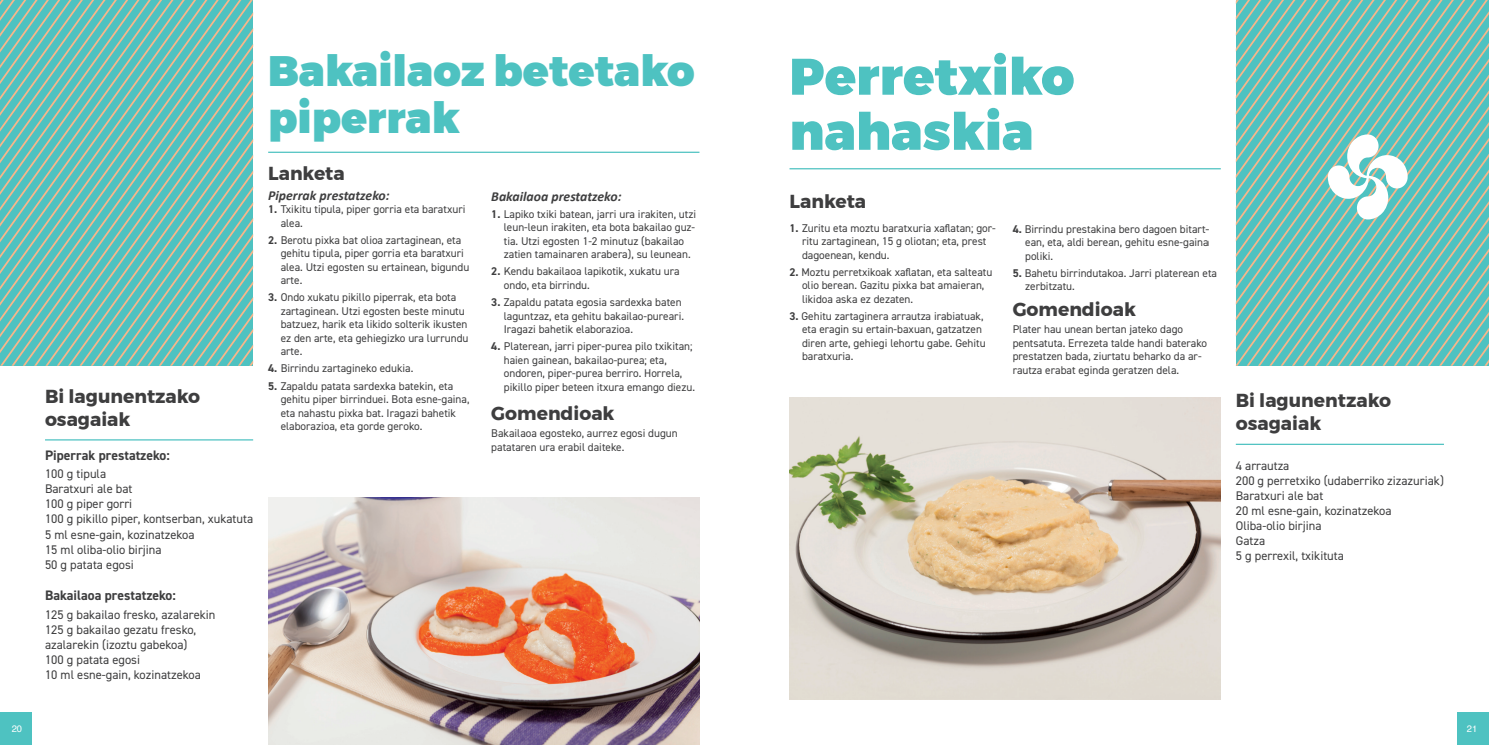
<style>
.page{position:relative;width:1489px;height:745px;background:#fff}
.page>*{position:absolute;margin:0;border:0;box-sizing:border-box;transform-origin:0 0}
.t1{font:900 51.25px/55px "Montserrat";color:#4ec2c1}
.t2{font:900 42.5px/46.2px "Montserrat";color:#4ec2c1}
.t3{font:700 18.75px/22.5px "Montserrat";color:#3e3e3f}
.t4{font:italic 700 13.75px "Calibri";color:#3e3e3f}
.t5{font:700 13.75px "DIN2014";color:#3e3e3f}
.t6{font:12.5px "DIN2014";color:#3e3e3f}
.t7{font:11.25px/13.5px "DIN2014";color:#3e3e3f}
.t8{font:9.38px "Helvetica";color:#fff}
.s1{font-weight:700}
</style>
<div class="page">
<div style="left:0;top:712px;width:31px;height:32px;background:#4ec2c1"></div>
<div style="left:1457px;top:712px;width:31px;height:32px;background:#4ec2c1"></div>
<svg style="left:0;top:0;width:253px;height:365px;background:#6fbfb6"></svg>
<img style="left:268px;top:497px;width:431px;height:247px">
<hr style="left:268px;top:151px;width:431px;height:2px;background:#4ec2c1">
<hr style="left:45px;top:439px;width:208px;height:1px;background:#4ec2c1">
<img style="left:789px;top:397px;width:431px;height:302px">
<hr style="left:1235px;top:443px;width:208px;height:1px;background:#4ec2c1">
<hr style="left:789px;top:168px;width:431px;height:1px;background:#4ec2c1">
<svg style="left:1235px;top:0;width:253px;height:365px;background:#81c7be"></svg>
<p class="t3" style="left:45px;top:385px;width:157px">Bi lagunentzako osagaiak</p>
<p class="t5" style="left:45px;top:445px;width:126px">Piperrak prestatzeko:</p>
<p class="t6" style="left:45px;top:466px;width:63px">100 g tipula</p>
<p class="t6" style="left:45px;top:481px;width:89px">Baratxuri ale bat</p>
<p class="t6" style="left:45px;top:496px;width:89px">100 g piper gorri</p>
<p class="t6" style="left:45px;top:511px;width:210px">100 g pikillo piper, kontserban, xukatuta</p>
<p class="t6" style="left:45px;top:526px;width:151px">5 ml esne-gain, kozinatzekoa</p>
<p class="t6" style="left:45px;top:541px;width:118px">15 ml oliba-olio birjina</p>
<p class="t6" style="left:45px;top:556px;width:90px">50 g patata egosi</p>
<p class="t5" style="left:45px;top:585px;width:132px">Bakailaoa prestatzeko:</p>
<p class="t6" style="left:45px;top:606px;width:172px">125 g bakailao fresko, azalarekin</p>
<p class="t6" style="left:45px;top:621px;width:153px">125 g bakailao gezatu fresko,</p>
<p class="t6" style="left:45px;top:636px;width:144px">azalarekin (izoztu gabekoa)</p>
<p class="t6" style="left:45px;top:651px;width:97px">100 g patata egosi</p>
<p class="t6" style="left:45px;top:666px;width:157px">10 ml esne-gain, kozinatzekoa</p>
<p class="t2" style="left:268px;top:48px;width:428px">Bakailaoz betetako piperrak</p>
<p class="t3" style="left:268px;top:162px;width:78px">Lanketa</p>
<p class="t4" style="left:268px;top:185px;width:123px">Piperrak prestatzeko:</p>
<p class="t7" style="left:281px;top:202px;width:186px;text-indent:-12px"><span class="s1">1.</span> Txikitu tipula, piper gorria eta baratxuri alea.</p>
<p class="t7" style="left:281px;top:233px;width:190px;text-indent:-12px"><span class="s1">2.</span> Berotu pixka bat olioa zartaginean, eta gehitu tipula, piper gorria eta baratxuri alea. Utzi egosten su ertainean, bigundu arte.</p>
<p class="t7" style="left:281px;top:290px;width:189px;text-indent:-12px"><span class="s1">3.</span> Ondo xukatu pikillo piperrak, eta bota zartaginean. Utzi egosten beste minutu batzuez, harik eta likido solterik ikusten ez den arte, eta gehiegizko ura lurrundu arte.</p>
<p class="t7" style="left:268px;top:361px;width:147px"><span class="s1">4.</span> Birrindu zartagineko edukia.</p>
<p class="t7" style="left:281px;top:378px;width:190px;text-indent:-12px"><span class="s1">5.</span> Zapaldu patata sardexka batekin, eta gehitu piper birrinduei. Bota esne-gaina, eta nahastu pixka bat. Iragazi bahetik elaborazioa, eta gorde geroko.</p>
<p class="t4" style="left:491px;top:186px;width:132px">Bakailaoa prestatzeko:</p>
<p class="t7" style="left:504px;top:207px;width:194px;text-indent:-12px"><span class="s1">1.</span> Lapiko txiki batean, jarri ura irakiten, utzi leun-leun irakiten, eta bota bakailao guz&shy;tia. Utzi egosten 1-2 minutuz (bakailao zatien tamainaren arabera), su leunean.</p>
<p class="t7" style="left:504px;top:264px;width:177px;text-indent:-12px"><span class="s1">2.</span> Kendu bakailaoa lapikotik, xukatu ura ondo, eta birrindu.</p>
<p class="t7" style="left:504px;top:295px;width:182px;text-indent:-12px"><span class="s1">3.</span> Zapaldu patata egosia sardexka baten laguntzaz, eta gehitu bakailao-pureari.<br>Iragazi bahetik elaborazioa.</p>
<p class="t7" style="left:504px;top:339px;width:193px;text-indent:-12px"><span class="s1">4.</span> Platerean, jarri piper-purea pilo txikitan; haien gainean, bakailao-purea; eta, ondoren, piper-purea berriro. Horrela, pikillo piper beteen itxura emango diezu.</p>
<p class="t3" style="left:491px;top:402px;width:125px">Gomendioak</p>
<p class="t7" style="left:491px;top:426px;width:188px">Bakailaoa egosteko, aurrez egosi dugun patataren ura erabil daiteke.</p>
<p class="t1" style="left:789px;top:49px;width:286px">Perretxiko nahaskia</p>
<p class="t3" style="left:789px;top:189px;width:78px">Lanketa</p>
<p class="t7" style="left:802px;top:221px;width:195px;text-indent:-12px"><span class="s1">1.</span> Zuritu eta moztu baratxuria xaflatan; gor&shy;ritu zartaginean, 15 g oliotan; eta, prest dagoenean, kendu.</p>
<p class="t7" style="left:802px;top:265px;width:192px;text-indent:-12px"><span class="s1">2.</span> Moztu perretxikoak xaflatan, eta salteatu olio berean. Gazitu pixka bat amaieran, likidoa aska ez dezaten.</p>
<p class="t7" style="left:802px;top:309px;width:185px;text-indent:-12px"><span class="s1">3.</span> Gehitu zartaginera arrautza irabiatuak, eta eragin su ertain-baxuan, gatzatzen diren arte, gehiegi lehortu gabe. Gehitu baratxuria.</p>
<p class="t7" style="left:1025px;top:222px;width:185px;text-align:justify;text-indent:-12px"><span class="s1">4.</span> Birrindu prestakina bero dagoen bitart&shy;ean, eta, aldi berean, gehitu esne-gaina poliki.</p>
<p class="t7" style="left:1025px;top:266px;width:193px;text-indent:-12px"><span class="s1">5.</span> Bahetu birrindutakoa. Jarri platerean eta zerbitzatu.</p>
<p class="t3" style="left:1012px;top:298px;width:125px">Gomendioak</p>
<p class="t7" style="left:1012px;top:322px;width:196px">Plater hau unean bertan jateko dago pentsatuta. Errezeta talde handi baterako prestatzen bada, ziurtatu beharko da ar&shy;rautza erabat eginda geratzen dela.</p>
<p class="t3" style="left:1235px;top:389px;width:157px">Bi lagunentzako osagaiak</p>
<p class="t6" style="left:1235px;top:457px;width:55px">4 arrautza</p>
<p class="t6" style="left:1235px;top:472px;width:210px">200 g perretxiko (udaberriko zizazuriak)</p>
<p class="t6" style="left:1235px;top:487px;width:89px">Baratxuri ale bat</p>
<p class="t6" style="left:1235px;top:502px;width:157px">20 ml esne-gain, kozinatzekoa</p>
<p class="t6" style="left:1235px;top:517px;width:87px">Oliba-olio birjina</p>
<p class="t6" style="left:1235px;top:532px;width:31px">Gatza</p>
<p class="t6" style="left:1235px;top:547px;width:110px">5 g perrexil, txikituta</p>
<p class="t8" style="left:12px;top:721px;width:12px">20</p>
<p class="t8" style="left:1466px;top:721px;width:12px">21</p>
</div>
